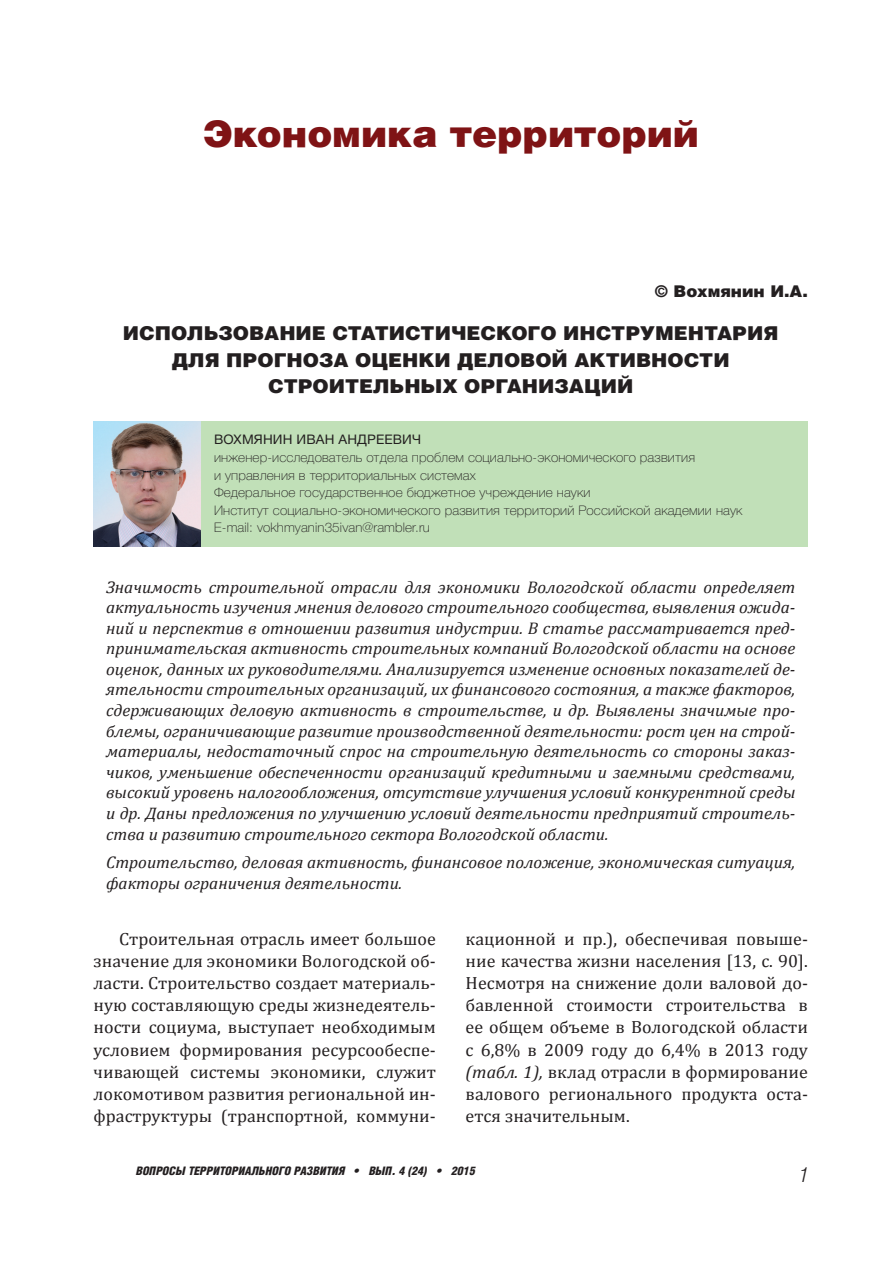
<style>
.page{position:relative;width:893px;height:1263px;background:#fff}
.page>*{position:absolute;margin:0;border:0;box-sizing:border-box;transform-origin:0 0}
.t1{font:900 36.75px "Helios";color:#7f1315}
.t2{font:italic 300 20.55px "Helios Cond";color:#231f20}
.t3{font:900 19.05px/26.4px "Helios";color:#231f20;text-align:center}
.t4{font:17.7px/22px "Cambria";color:#231f20;text-align:justify}
.t5{font:italic 16.95px/20.5px "Cambria";color:#231f20;text-align:justify}
.t6{font:900 16.2px "Helios";color:#231f20}
.t7{font:100 13.2px/17.7px "Helvetica Neue Cyr";letter-spacing:.01em;color:#231f20}
.t8{font:13.2px "Helvetica Neue Cyr";letter-spacing:.01em;color:#231f20}
.t9{font:italic 900 11.7px "Helios Cond";color:#231f20}
.s1{font-style:italic}
</style>
<div class="page">
<div style="left:94px;top:421px;width:714px;height:125px;background:#c1e0b8"></div>
<img style="left:94px;top:421px;width:107px;height:125px">
<h1 class="t1" style="left:203px;top:121px;width:497px">Экономика территорий</h1>
<p class="t6" style="left:655px;top:286px;width:155px">© Вохмянин И.А.</p>
<p class="t3" style="left:123px;top:322px;width:657px">ИСПОЛЬЗОВАНИЕ СТАТИСТИЧЕСКОГО ИНСТРУМЕНТАРИЯ<br>ДЛЯ ПРОГНОЗА ОЦЕНКИ ДЕЛОВОЙ АКТИВНОСТИ<br>СТРОИТЕЛЬНЫХ ОРГАНИЗАЦИЙ</p>
<p class="t8" style="left:214px;top:432px;width:208px">ВОХМЯНИН ИВАН АНДРЕЕВИЧ</p>
<p class="t7" style="left:214px;top:448px;width:530px">инженер-исследователь отдела проблем социально-экономического развития<br>и управления в территориальных системах<br>Федеральное государственное бюджетное учреждение науки<br>Институт социально-экономического развития территорий Российской академии наук E-mail: vokhmyanin35ivan@rambler.ru</p>
<p class="t5" style="left:106px;top:576px;width:691px">Значимость строительной отрасли для экономики Вологодской области определяет актуальность изучения мнения делового строительного сообщества, выявления ожида&shy;ний и перспектив в отношении развития индустрии. В статье рассматривается пред&shy;принимательская активность строительных компаний Вологодской области на основе оценок, данных их руководителями. Анализируется изменение основных показателей де&shy;ятельности строительных организаций, их финансового состояния, а также факторов, сдерживающих деловую активность в строительстве, и др. Выявлены значимые про&shy;блемы, ограничивающие развитие производственной деятельности: рост цен на строй&shy;материалы, недостаточный спрос на строительную деятельность со стороны заказ&shy;чиков, уменьшение обеспеченности организаций кредитными и заемными средствами, высокий уровень налогообложения, отсутствие улучшения условий конкурентной среды и др. Даны предложения по улучшению условий деятельности предприятий строитель&shy;ства и развитию строительного сектора Вологодской области.</p>
<p class="t5" style="left:106px;top:852px;width:691px">Строительство, деловая активность, финансовое положение, экономическая ситуация, факторы ограничения деятельности.</p>
<p class="t4" style="left:94px;top:928px;width:344px;text-indent:26px">Строительная отрасль имеет большое значение для экономики Вологодской об&shy;ласти. Строительство создает материаль&shy;ную составляющую среды жизнедеятель&shy;ности социума, выступает необходимым условием формирования ресурсообеспе&shy;чивающей системы экономики, служит локомотивом развития региональной ин&shy;фраструктуры (транспортной, коммуни-</p>
<p class="t4" style="left:466px;top:928px;width:344px">кационной и пр.), обеспечивая повыше&shy;ние качества жизни населения [13, с. 90].<br>Несмотря на снижение доли валовой до&shy;бавленной стоимости строительства в ее общем объеме в Вологодской области с 6,8% в 2009 году до 6,4% в 2013 году <span class="s1">(табл. 1),</span> вклад отрасли в формирование валового регионального продукта оста&shy;ется значительным.</p>
<p class="t9" style="left:136px;top:1167px;width:341px">ВОПРОСЫ ТЕРРИТОРИАЛЬНОГО РАЗВИТИЯ • ВЫП. 4 (24) • 2015</p>
<p class="t2" style="left:799px;top:1167px;width:10px">1</p>
</div>
